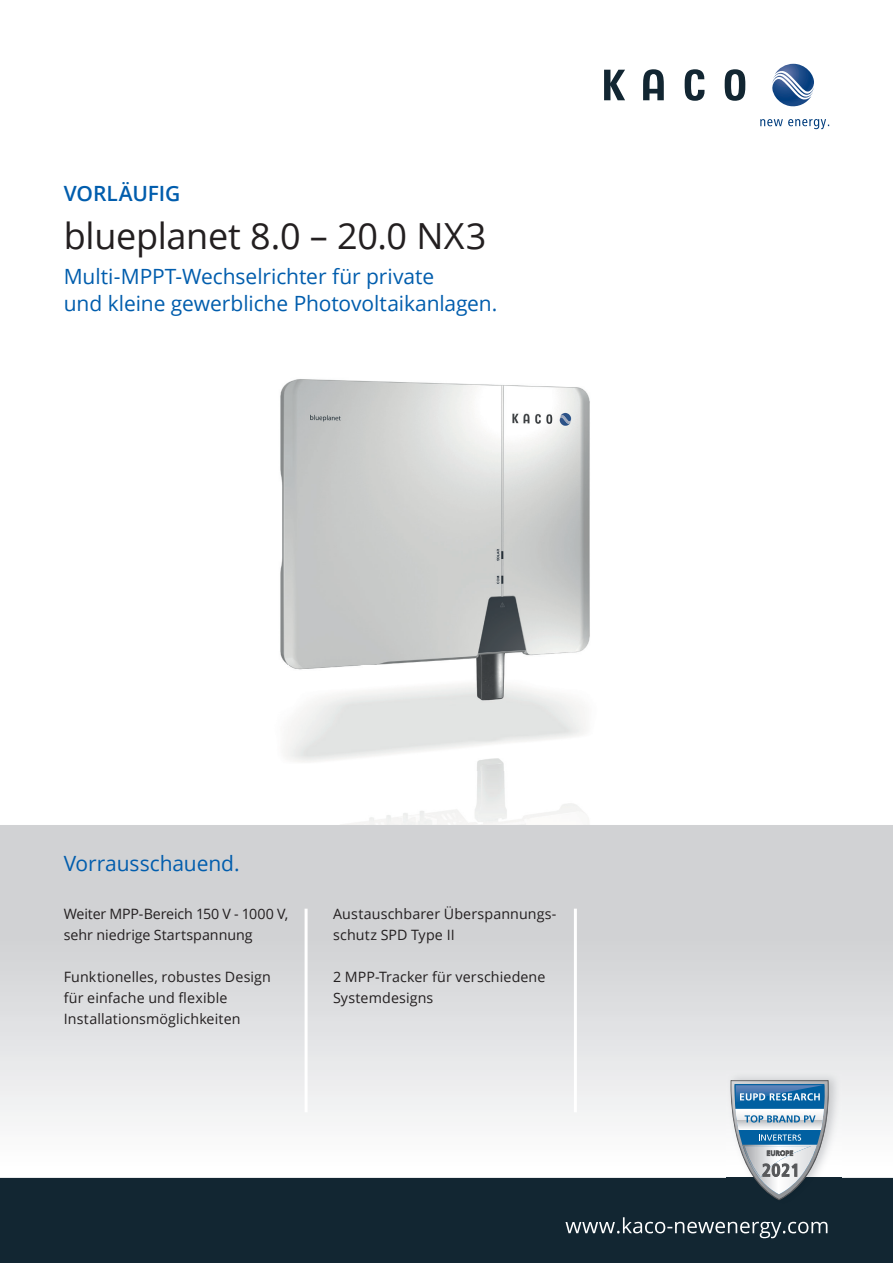
<style>
.page{position:relative;width:893px;height:1263px;background:#fff}
.page>*{position:absolute;margin:0;border:0;box-sizing:border-box;transform-origin:0 0}
.t1{font:36px "Open Sans";letter-spacing:-.01em;color:#231f20}
.t2{font:21px/27px "Open Sans";letter-spacing:-.005em;color:#015dad}
.t3{font:21px "Open Sans";color:#fff}
.t4{font:600 21px "Open Sans";letter-spacing:-.005em;color:#015dad}
.t5{font:14.25px/21px "Open Sans";letter-spacing:.005em;color:#231f20}
</style>
<div class="page">
<img style="left:280px;top:379px;width:310px;height:446px">
<svg style="left:604px;top:69px;width:141px;height:32px"></svg>
<svg style="left:772px;top:64px;width:42px;height:43px"></svg>
<svg style="left:760px;top:119px;width:69px;height:10px"></svg>
<svg style="left:0;top:825px;width:893px;height:353px"></svg>
<svg style="left:303px;top:923px;width:3px;height:204px"></svg>
<hr style="left:574px;top:923px;width:3px;height:203px;background:#f4f5f5">
<div style="left:0;top:1178px;width:893px;height:85px;background:#122632"></div>
<div style="left:565px;top:1217px;width:262px;height:21px;background:#122632"></div>
<img style="left:726px;top:1072px;width:116px;height:136px">
<svg style="left:730px;top:1080px;width:99px;height:120px"></svg>
<hr style="left:305px;top:909px;width:3px;height:203px;background:#fff">
<hr style="left:574px;top:909px;width:3px;height:203px;background:#fff">
<h2 class="t4" style="left:64px;top:179px;width:118px">VORLÄUFIG</h2>
<h1 class="t1" style="left:64px;top:211px;width:424px">blueplanet 8.0 – 20.0 NX3</h1>
<h2 class="t2" style="left:64px;top:262px;width:435px">Multi-MPPT-Wechselrichter für private<br>und kleine gewerbliche Photovoltaikanlagen.</h2>
<h2 class="t2" style="left:64px;top:849px;width:177px">Vorrausschauend.</h2>
<p class="t5" style="left:64px;top:903px;width:226px">Weiter MPP-Bereich 150 V - 1000 V, sehr niedrige Startspannung</p>
<p class="t5" style="left:64px;top:966px;width:209px">Funktionelles, robustes Design für einfache und flexible<br>Installationsmöglichkeiten</p>
<p class="t5" style="left:333px;top:903px;width:225px">Austauschbarer Überspannungs&shy;schutz SPD Type II</p>
<p class="t5" style="left:333px;top:966px;width:214px">2 MPP-Tracker für verschiedene<br>Systemdesigns</p>
<h2 class="t3" style="left:565px;top:1211px;width:265px">www.kaco-newenergy.com</h2>
</div>
